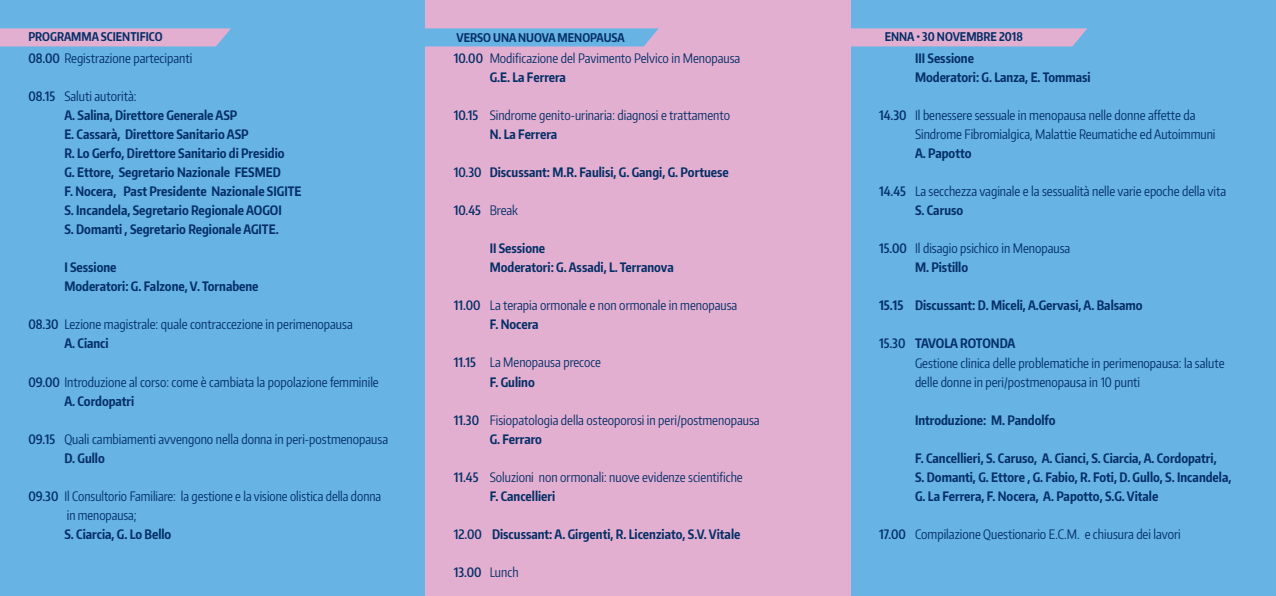
<style>
.page{position:relative;width:1276px;height:596px;background:#fff}
.page>*{position:absolute;margin:0;border:0;box-sizing:border-box;transform-origin:0 0}
.t1{font:13px/19px "Encode Sans Compressed";color:#042f66}
.t2{font:700 13px/19px "Encode Sans Compressed";color:#042f66}
.t3{font:600 13px "Encode Sans Compressed";color:#042f66}
.t4{font:700 12px "Encode Sans Compressed";color:#042f66}
.s1{font-weight:600}
.s2{font-weight:400}
.s3{font-weight:700}
</style>
<div class="page">
<div style="left:0;top:0;width:426px;height:595px;background:#66b3e4"></div>
<div style="left:850px;top:0;width:426px;height:595px;background:#66b3e4"></div>
<div style="left:425px;top:0;width:425px;height:595px;background:#e3afd1"></div>
<svg style="left:0;top:28px;width:231px;height:18px;background:#dcafd1"></svg>
<svg style="left:850px;top:28px;width:237px;height:18px;background:#dcafd1"></svg>
<svg style="left:425px;top:28px;width:233px;height:18px;background:#6cb2e3"></svg>
<p class="t4" style="left:28px;top:28px;width:136px">PROGRAMMA SCIENTIFICO</p>
<p class="t4" style="left:456px;top:29px;width:170px">VERSO UNA NUOVA MENOPAUSA</p>
<p class="t4" style="left:884px;top:28px;width:140px">ENNA • 30 NOVEMBRE 2018</p>
<p class="t1" style="left:28px;top:48px;width:165px"><span class="s1">08.00</span> Registrazione partecipanti</p>
<p class="t2" style="left:64px;top:86px;width:239px;text-indent:-36px"><span class="s1">08.15</span> <span class="s2">Saluti autorità:<br></span>A. Salina, Direttore Generale ASP<br>E. Cassarà, Direttore Sanitario ASP<br>R. Lo Gerfo, Direttore Sanitario di Presidio<br>G. Ettore, Segretario Nazionale FESMED<br>F. Nocera, Past Presidente Nazionale SIGITE S. Incandela, Segretario Regionale AOGOI<br>S. Domanti , Segretario Regionale AGITE.</p>
<p class="t2" style="left:64px;top:257px;width:196px">I Sessione<br>Moderatori: G. Falzone, V. Tornabene</p>
<p class="t1" style="left:64px;top:314px;width:290px;text-indent:-36px"><span class="s1">08.30</span> Lezione magistrale: quale contraccezione in perimenopausa<br><span class="s3">A. Cianci</span></p>
<p class="t1" style="left:64px;top:371px;width:316px;text-indent:-36px"><span class="s1">09.00</span> Introduzione al corso: come è cambiata la popolazione femminile<br><span class="s3">A. Cordopatri</span></p>
<p class="t1" style="left:64px;top:428px;width:325px;text-indent:-36px"><span class="s1">09.15</span> Quali cambiamenti avvengono nella donna in peri-postmenopausa<br><span class="s3">D. Gullo</span></p>
<p class="t1" style="left:67px;top:485px;width:316px;text-indent:-38px"><span class="s1">09.30</span> Il Consultorio Familiare: la gestione e la visione olistica della donna in menopausa;</p>
<p class="t2" style="left:64px;top:523px;width:109px">S. Ciarcia, G. Lo Bello</p>
<p class="t1" style="left:490px;top:48px;width:252px;text-indent:-36px"><span class="s1">10.00</span> Modificazione del Pavimento Pelvico in Menopausa<br><span class="s3">G.E. La Ferrera</span></p>
<p class="t1" style="left:490px;top:105px;width:242px;text-indent:-36px"><span class="s1">10.15</span> Sindrome genito-urinaria: diagnosi e trattamento<br><span class="s3">N. La Ferrera</span></p>
<p class="t2" style="left:454px;top:162px;width:276px"><span class="s1">10.30</span> Discussant: M.R. Faulisi, G. Gangi, G. Portuese</p>
<p class="t3" style="left:454px;top:202px;width:66px">10.45 <span class="s2">Break</span></p>
<p class="t2" style="left:490px;top:238px;width:185px">II Sessione<br>Moderatori: G. Assadi, L. Terranova</p>
<p class="t1" style="left:490px;top:295px;width:249px;text-indent:-36px"><span class="s1">11.00</span> La terapia ormonale e non ormonale in menopausa<br><span class="s3">F. Nocera</span></p>
<p class="t1" style="left:490px;top:352px;width:113px;text-indent:-36px"><span class="s1">11.15</span> La Menopausa precoce<br><span class="s3">F. Gulino</span></p>
<p class="t1" style="left:490px;top:409px;width:271px;text-indent:-36px"><span class="s1">11.30</span> Fisiopatologia della osteoporosi in peri/postmenopausa<br><span class="s3">G. Ferraro</span></p>
<p class="t1" style="left:490px;top:466px;width:255px;text-indent:-36px"><span class="s1">11.45</span> Soluzioni non ormonali: nuove evidenze scientifiche<br><span class="s3">F. Cancellieri</span></p>
<p class="t2" style="left:454px;top:523px;width:288px"><span class="s1">12.00</span> Discussant: A. Girgenti, R. Licenziato, S.V. Vitale</p>
<p class="t3" style="left:454px;top:563px;width:66px">13.00 <span class="s2">Lunch</span></p>
<p class="t2" style="left:915px;top:48px;width:177px">III Sessione<br>Moderatori: G. Lanza, E. Tommasi</p>
<p class="t1" style="left:915px;top:105px;width:302px;text-indent:-36px"><span class="s1">14.30</span> Il benessere sessuale in menopausa nelle donne affette da<br>Sindrome Fibromialgica, Malattie Reumatiche ed Autoimmuni</p>
<p class="t2" style="left:915px;top:143px;width:58px">A. Papotto</p>
<p class="t1" style="left:915px;top:181px;width:313px;text-indent:-36px"><span class="s1">14.45</span> La secchezza vaginale e la sessualità nelle varie epoche della vita<br><span class="s3">S. Caruso</span></p>
<p class="t1" style="left:915px;top:238px;width:157px;text-indent:-36px"><span class="s1">15.00</span> Il disagio psichico in Menopausa<br><span class="s3">M. Pistillo</span></p>
<p class="t2" style="left:879px;top:295px;width:265px">15.15 Discussant: D. Miceli, A.Gervasi, A. Balsamo</p>
<p class="t1" style="left:915px;top:333px;width:311px;text-indent:-36px"><span class="s1">15.30</span> <span class="s3">TAVOLA ROTONDA<br></span>Gestione clinica delle problematiche in perimenopausa: la salute delle donne in peri/postmenopausa in 10 punti</p>
<p class="t2" style="left:915px;top:409px;width:142px">Introduzione: M. Pandolfo</p>
<p class="t2" style="left:915px;top:447px;width:318px">F. Cancellieri, S. Caruso, A. Cianci, S. Ciarcia, A. Cordopatri,<br>S. Domanti, G. Ettore , G. Fabio, R. Foti, D. Gullo, S. Incandela,<br>G. La Ferrera, F. Nocera, A. Papotto, S.G. Vitale</p>
<p class="t1" style="left:879px;top:523px;width:303px"><span class="s1">17.00</span> Compilazione Questionario E.C.M. e chiusura dei lavori</p>
</div>
